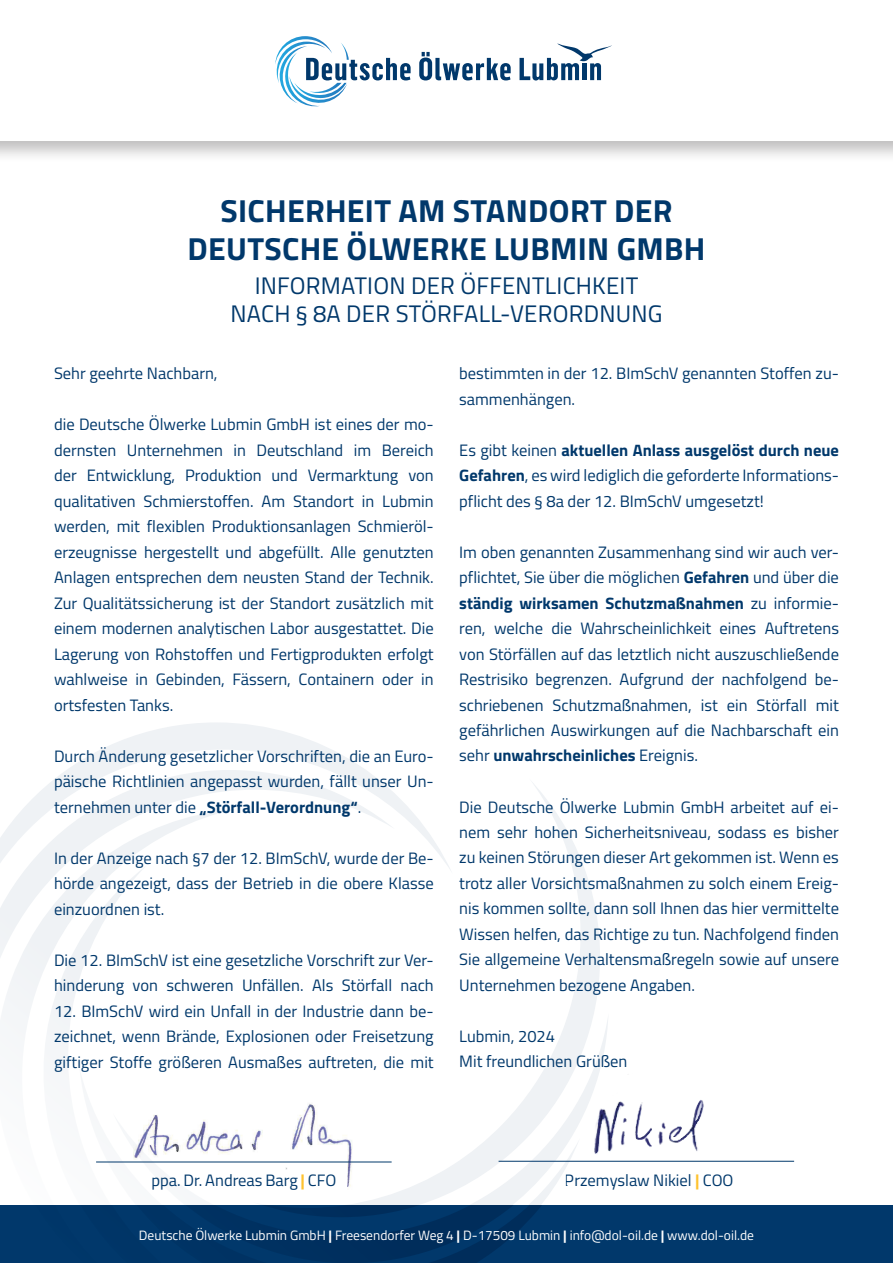
<style>
.page{position:relative;width:893px;height:1263px;background:#fff}
.page>*{position:absolute;margin:0;border:0;box-sizing:border-box;transform-origin:0 0}
.t1{font:700 31.95px/38.2px "Titillium";letter-spacing:.01em;color:#01386b;text-align:center}
.t2{font:23.85px/28.7px "Titillium";letter-spacing:.01em;color:#01386b;text-align:center}
.t3{font:16.5px/25.5px "Titillium";color:#01386b;text-align:justify}
.t4{font:13.5px "Titillium";color:#fff}
.s1{font-weight:700}
.s2{font-weight:700;color:#fec22e}
</style>
<div class="page">
<svg style="left:0;top:739px;width:608px;height:466px"></svg>
<div style="left:0;top:1205px;width:893px;height:58px;background:#01386b"></div>
<svg style="left:361px;top:1205px;width:181px;height:58px"></svg>
<div style="left:0;top:0;width:893px;height:164px;background:#231f20;opacity:.3"></div>
<div style="left:0;top:0;width:893px;height:140px;background:#fff"></div>
<svg style="left:419px;top:52px;width:92px;height:28px"></svg>
<svg style="left:519px;top:44px;width:93px;height:37px"></svg>
<svg style="left:275px;top:36px;width:136px;height:71px"></svg>
<img style="left:127px;top:723px;width:234px;height:540px">
<hr style="left:96px;top:1161px;width:296px;height:1px;background:#01386b">
<hr style="left:499px;top:1161px;width:295px;height:1px;background:#01386b">
<img style="left:567px;top:1073px;width:164px;height:112px">
<h1 class="t1" style="left:188px;top:190px;width:519px">SICHERHEIT AM STANDORT DER<br>DEUTSCHE ÖLWERKE LUBMIN GMBH</h1>
<h2 class="t2" style="left:230px;top:270px;width:434px">INFORMATION DER ÖFFENTLICHKEIT<br>NACH § 8A DER STÖRFALL-VERORDNUNG</h2>
<p class="t3" style="left:54px;top:360px;width:165px">Sehr geehrte Nachbarn,</p>
<p class="t3" style="left:54px;top:411px;width:381px">die Deutsche Ölwerke Lubmin GmbH ist eines der mo&shy;dernsten Unternehmen in Deutschland im Bereich der Entwicklung, Produktion und Vermarktung von qualitativen Schmierstoffen. Am Standort in Lubmin werden, mit flexiblen Produktionsanlagen Schmieröl&shy;erzeugnisse hergestellt und abgefüllt. Alle genutzten Anlagen entsprechen dem neusten Stand der Technik.<br>Zur Qualitätssicherung ist der Standort zusätzlich mit einem modernen analytischen Labor ausgestattet. Die Lagerung von Rohstoffen und Fertigprodukten erfolgt wahlweise in Gebinden, Fässern, Containern oder in ortsfesten Tanks.</p>
<p class="t3" style="left:54px;top:742px;width:381px">Durch Änderung gesetzlicher Vorschriften, die an Euro&shy;päische Richtlinien angepasst wurden, fällt unser Un&shy;ternehmen unter die <span class="s1">„Störfall-Verordnung“</span>.</p>
<p class="t3" style="left:54px;top:844px;width:381px">In der Anzeige nach §7 der 12. BImSchV, wurde der Be&shy;hörde angezeigt, dass der Betrieb in die obere Klasse einzuordnen ist.</p>
<p class="t3" style="left:54px;top:946px;width:381px">Die 12. BImSchV ist eine gesetzliche Vorschrift zur Ver&shy;hinderung von schweren Unfällen. Als Störfall nach</p>
<p class="t3" style="left:54px;top:997px;width:381px">12. BImSchV wird ein Unfall in der Industrie dann be&shy;zeichnet, wenn Brände, Explosionen oder Freisetzung giftiger Stoffe größeren Ausmaßes auftreten, die mit</p>
<p class="t3" style="left:459px;top:360px;width:381px">bestimmten in der 12. BImSchV genannten Stoffen zu&shy;sammenhängen.</p>
<p class="t3" style="left:459px;top:436px;width:381px">Es gibt keinen <span class="s1">aktuellen Anlass ausgelöst durch neue Gefahren</span>, es wird lediglich die geforderte Informations&shy;pflicht des § 8a der 12. BImSchV umgesetzt!</p>
<p class="t3" style="left:459px;top:538px;width:381px">Im oben genannten Zusammenhang sind wir auch ver&shy;pflichtet, Sie über die möglichen <span class="s1">Gefahren</span> und über die <span class="s1">ständig wirksamen Schutzmaßnahmen</span> zu informie&shy;ren, welche die Wahrscheinlichkeit eines Auftretens von Störfällen auf das letztlich nicht auszuschließende Restrisiko begrenzen. Aufgrund der nachfolgend be&shy;schriebenen Schutzmaßnahmen, ist ein Störfall mit gefährlichen Auswirkungen auf die Nachbarschaft ein sehr <span class="s1">unwahrscheinliches</span> Ereignis.</p>
<p class="t3" style="left:459px;top:793px;width:381px">Die Deutsche Ölwerke Lubmin GmbH arbeitet auf ei&shy;nem sehr hohen Sicherheitsniveau, sodass es bisher zu keinen Störungen dieser Art gekommen ist. Wenn es trotz aller Vorsichtsmaßnahmen zu solch einem Ereig&shy;nis kommen sollte, dann soll Ihnen das hier vermittelte Wissen helfen, das Richtige zu tun. Nachfolgend finden Sie allgemeine Verhaltensmaßregeln sowie auf unsere Unternehmen bezogene Angaben.</p>
<p class="t3" style="left:459px;top:1023px;width:170px">Lubmin, 2024<br>Mit freundlichen Grüßen</p>
<p class="t3" style="left:151px;top:1167px;width:186px">ppa. Dr. Andreas Barg <span class="s2">|</span> CFO</p>
<p class="t3" style="left:565px;top:1167px;width:170px">Przemyslaw Nikiel <span class="s2">|</span> COO</p>
<p class="t4" style="left:139px;top:1225px;width:617px">Deutsche Ölwerke Lubmin GmbH <span class="s1">|</span> Freesendorfer Weg 4 <span class="s1">|</span> D-17509 Lubmin <span class="s1">|</span> info@dol-oil.de <span class="s1">|</span> www.dol-oil.de</p>
</div>
